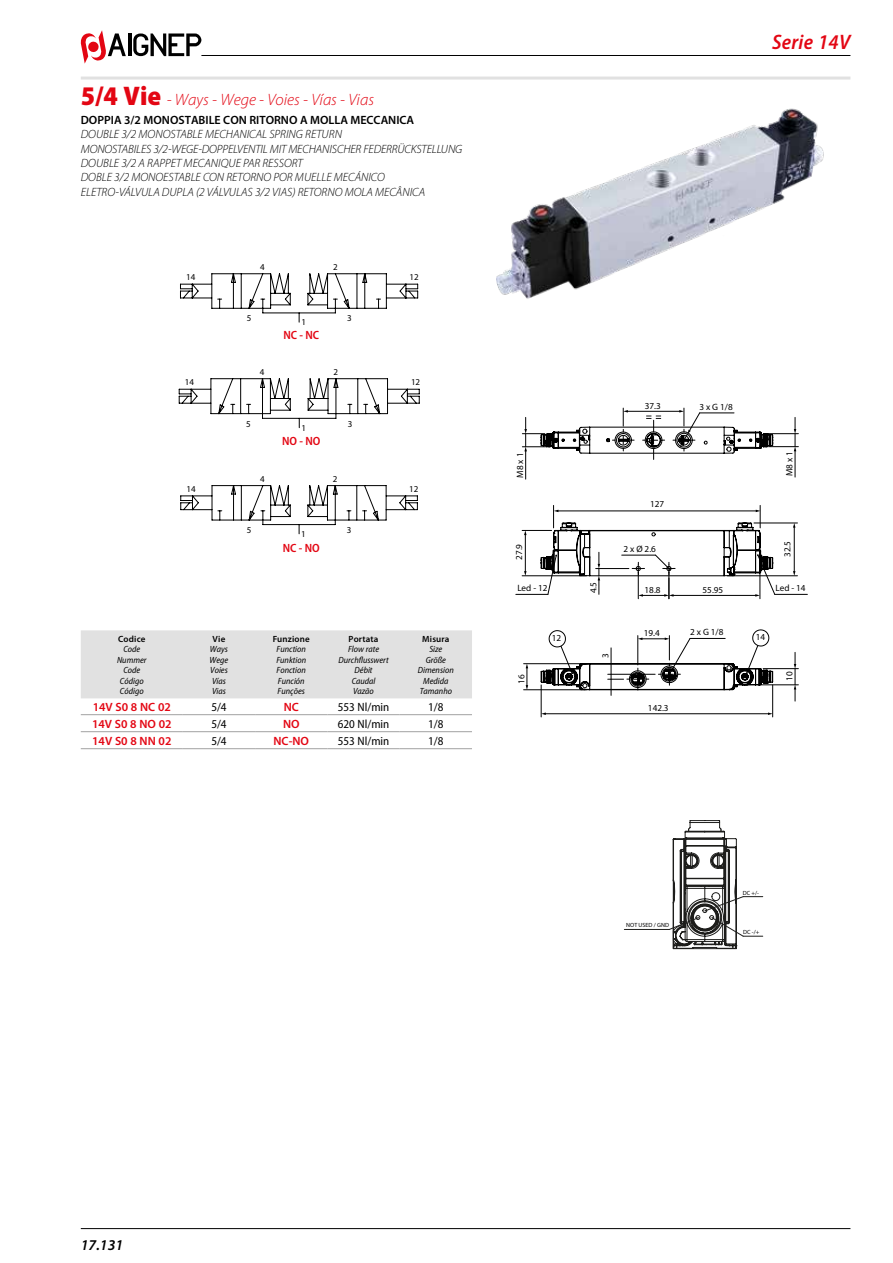
<style>
.page{position:relative;width:893px;height:1263px;background:#fff}
.page>*{position:absolute;margin:0;border:0;box-sizing:border-box;transform-origin:0 0}
.t1{font:italic 600 semi-condensed 21px "Myriad Pro";letter-spacing:.02em;color:#e30613}
.t2{font:italic 300 16.5px "Myriad Pro";color:#e30613}
.t3{font:italic 600 15px "Myriad Pro";color:#000}
.t4{font:italic 300 12px/14.4px "Myriad Pro";color:#000}
.t5{font:600 12px "Myriad Pro";color:#000}
.t6{font:semi-condensed 12px "Myriad Pro";color:#000}
.t7{font:600 12px "Myriad Pro";color:#e30613}
.t8{font:600 semi-condensed 12px "Myriad Pro";color:#e30613}
.t9{font:9.15px "Myriad Pro";color:#000}
.t10{font:italic semi-condensed 9px/10.5px "Myriad Pro";color:#000;text-align:center}
.t11{font:600 9px "Myriad Pro";letter-spacing:.02em;color:#000}
.t12{font:300 condensed 9px "Helvetica Neue LT Std";color:#000}
.t13{font:6px "Myriad Pro";color:#000}
.s1{font-weight:900;font-style:normal;font-stretch:semi-condensed;font-size:27px}
</style>
<div class="page">
<hr style="left:81px;top:1228px;width:769px;height:1px;background:#000">
<hr style="left:201px;top:55px;width:649px;height:1px;background:#000">
<hr style="left:128px;top:33px;width:3px;height:23px;background:#000">
<svg style="left:133px;top:33px;width:68px;height:23px"></svg>
<svg style="left:80px;top:30px;width:46px;height:34px"></svg>
<hr style="left:81px;top:77px;width:769px;height:3px;background:#e1e1e1">
<img style="left:497px;top:108px;width:327px;height:191px">
<hr style="left:516px;top:594px;width:32px;height:1px;background:#000">
<hr style="left:775px;top:594px;width:32px;height:1px;background:#000">
<svg style="left:794px;top:417px;width:2px;height:60px"></svg>
<hr style="left:768px;top:433px;width:30px;height:1px;background:#000">
<hr style="left:768px;top:446px;width:30px;height:1px;background:#000">
<hr style="left:545px;top:713px;width:224px;height:1px;background:#000">
<hr style="left:772px;top:685px;width:1px;height:32px;background:#000">
<hr style="left:541px;top:685px;width:1px;height:32px;background:#000">
<hr style="left:525px;top:534px;width:1px;height:38px;background:#000">
<hr style="left:522px;top:530px;width:30px;height:1px;background:#000">
<hr style="left:522px;top:575px;width:64px;height:1px;background:#000">
<hr style="left:794px;top:527px;width:1px;height:45px;background:#000">
<hr style="left:754px;top:523px;width:43px;height:1px;background:#000">
<hr style="left:727px;top:575px;width:70px;height:1px;background:#000">
<svg style="left:526px;top:664px;width:2px;height:25px"></svg>
<hr style="left:524px;top:689px;width:62px;height:1px;background:#000">
<hr style="left:524px;top:663px;width:62px;height:1px;background:#000">
<svg style="left:794px;top:652px;width:2px;height:49px"></svg>
<hr style="left:759px;top:684px;width:39px;height:1px;background:#000">
<hr style="left:763px;top:668px;width:35px;height:1px;background:#000">
<svg style="left:540px;top:505px;width:235px;height:190px"></svg>
<svg style="left:522px;top:408px;width:251px;height:71px"></svg>
<hr style="left:624px;top:929px;width:45px;height:1px;background:#1d1d1b">
<svg style="left:669px;top:820px;width:94px;height:129px"></svg>
<svg style="left:180px;top:273px;width:238px;height:50px"></svg>
<svg style="left:179px;top:378px;width:241px;height:50px"></svg>
<svg style="left:180px;top:485px;width:238px;height:49px"></svg>
<div style="left:81px;top:630px;width:391px;height:68px;background:#e1e1e1"></div>
<hr style="left:255px;top:714px;width:72px;height:1px;background:#a1a1a1">
<hr style="left:255px;top:731px;width:72px;height:1px;background:#a1a1a1">
<hr style="left:255px;top:748px;width:72px;height:1px;background:#a1a1a1">
<hr style="left:400px;top:714px;width:72px;height:1px;background:#a1a1a1">
<hr style="left:81px;top:714px;width:102px;height:1px;background:#a1a1a1">
<hr style="left:183px;top:714px;width:72px;height:1px;background:#a1a1a1">
<hr style="left:327px;top:714px;width:73px;height:1px;background:#a1a1a1">
<hr style="left:81px;top:731px;width:102px;height:1px;background:#a1a1a1">
<hr style="left:183px;top:731px;width:72px;height:1px;background:#a1a1a1">
<hr style="left:327px;top:731px;width:73px;height:1px;background:#a1a1a1">
<hr style="left:81px;top:748px;width:102px;height:1px;background:#a1a1a1">
<hr style="left:183px;top:748px;width:72px;height:1px;background:#a1a1a1">
<hr style="left:327px;top:748px;width:73px;height:1px;background:#a1a1a1">
<hr style="left:400px;top:748px;width:72px;height:1px;background:#a1a1a1">
<hr style="left:400px;top:731px;width:72px;height:1px;background:#a1a1a1">
<h2 class="t2" style="left:81px;top:91px;width:295px"><span class="s1">5/4 Vie</span> - Ways - Wege - Voies - Vías - Vias</h2>
<p class="t5" style="left:81px;top:112px;width:335px">DOPPIA 3/2 MONOSTABILE CON RITORNO A MOLLA MECCANICA</p>
<p class="t4" style="left:81px;top:127px;width:383px">DOUBLE 3/2 MONOSTABLE MECHANICAL SPRING RETURN<br>MONOSTABILES 3/2-WEGE-DOPPELVENTIL MIT MECHANISCHER FEDERRÜCKSTELLUNG DOUBLE 3/2 A RAPPET MECANIQUE PAR RESSORT<br>DOBLE 3/2 MONOESTABLE CON RETORNO POR MUELLE MECÁNICO ELETRO-VÁLVULA DUPLA (2 VÁLVULAS 3/2 VIAS) RETORNO MOLA MECÂNICA</p>
<p class="t12" style="left:260px;top:262px;width:6px">4</p>
<p class="t12" style="left:333px;top:262px;width:6px">2</p>
<p class="t12" style="left:186px;top:271px;width:11px">14</p>
<p class="t12" style="left:410px;top:271px;width:11px">12</p>
<p class="t12" style="left:247px;top:313px;width:6px">5</p>
<p class="t12" style="left:347px;top:313px;width:6px">3</p>
<p class="t12" style="left:301px;top:317px;width:6px">1</p>
<p class="t8" style="left:283px;top:327px;width:37px">NC - NC</p>
<p class="t12" style="left:260px;top:367px;width:6px">4</p>
<p class="t12" style="left:334px;top:367px;width:6px">2</p>
<p class="t12" style="left:185px;top:376px;width:11px">14</p>
<p class="t12" style="left:411px;top:376px;width:11px">12</p>
<p class="t12" style="left:246px;top:418px;width:6px">5</p>
<p class="t12" style="left:348px;top:418px;width:6px">3</p>
<p class="t12" style="left:301px;top:422px;width:6px">1</p>
<p class="t8" style="left:282px;top:433px;width:40px">NO - NO</p>
<p class="t12" style="left:260px;top:474px;width:6px">4</p>
<p class="t12" style="left:333px;top:474px;width:6px">2</p>
<p class="t12" style="left:186px;top:483px;width:11px">14</p>
<p class="t12" style="left:409px;top:483px;width:11px">12</p>
<p class="t12" style="left:247px;top:524px;width:6px">5</p>
<p class="t12" style="left:347px;top:524px;width:6px">3</p>
<p class="t12" style="left:301px;top:528px;width:6px">1</p>
<p class="t11" style="left:118px;top:633px;width:29px">Codice</p>
<p class="t10" style="left:117px;top:644px;width:31px">Code<br>Nummer<br>Code<br>Código<br>Código</p>
<p class="t11" style="left:213px;top:633px;width:14px">Vie</p>
<p class="t10" style="left:210px;top:644px;width:20px;text-align:left">Ways<br>Wege<br>Voies<br>Vías<br>Vias</p>
<p class="t8" style="left:283px;top:540px;width:38px">NC - NO</p>
<p class="t11" style="left:273px;top:633px;width:39px">Funzione</p>
<p class="t10" style="left:276px;top:644px;width:31px;text-align:left">Function<br>Funktion<br>Fonction<br>Función<br>Funções</p>
<p class="t11" style="left:349px;top:633px;width:31px">Portata</p>
<p class="t10" style="left:339px;top:644px;width:52px">Flow rate<br>Durchflusswert<br>Débit<br>Caudal<br>Vazão</p>
<p class="t11" style="left:422px;top:633px;width:29px">Misura</p>
<p class="t10" style="left:418px;top:644px;width:37px">Size<br>Größe<br>Dimension<br>Medida<br>Tamanho</p>
<p class="t7" style="left:93px;top:699px;width:80px">14V S0 8 NC 02</p>
<p class="t6" style="left:211px;top:700px;width:17px">5/4</p>
<p class="t7" style="left:284px;top:699px;width:17px">NC</p>
<p class="t6" style="left:338px;top:700px;width:53px">553 Nl/min</p>
<p class="t6" style="left:428px;top:700px;width:17px">1/8</p>
<p class="t7" style="left:92px;top:716px;width:81px">14V S0 8 NO 02</p>
<p class="t6" style="left:211px;top:717px;width:17px">5/4</p>
<p class="t7" style="left:283px;top:716px;width:18px">NO</p>
<p class="t6" style="left:338px;top:717px;width:53px">620 Nl/min</p>
<p class="t6" style="left:428px;top:717px;width:17px">1/8</p>
<p class="t7" style="left:92px;top:733px;width:81px">14V S0 8 NN 02</p>
<p class="t6" style="left:211px;top:734px;width:17px">5/4</p>
<p class="t7" style="left:274px;top:733px;width:37px">NC-NO</p>
<p class="t6" style="left:338px;top:734px;width:53px">553 Nl/min</p>
<p class="t6" style="left:428px;top:734px;width:17px">1/8</p>
<h1 class="t1" style="left:772px;top:31px;width:80px">Serie 14V</h1>
<p class="t9" style="left:645px;top:400px;width:18px">37.3</p>
<p class="t9" style="left:699px;top:402px;width:35px">3 x G 1/8</p>
<p class="t9" style="left:514px;top:478px;width:26px;rotate:-90deg">M8 x 1</p>
<p class="t9" style="left:784px;top:476px;width:26px;rotate:-90deg">M8 x 1</p>
<p class="t9" style="left:650px;top:498px;width:16px">127</p>
<p class="t9" style="left:513px;top:560px;width:18px;rotate:-90deg">27.9</p>
<p class="t9" style="left:782px;top:557px;width:18px;rotate:-90deg">32.5</p>
<p class="t9" style="left:517px;top:583px;width:32px">Led - 12</p>
<p class="t9" style="left:588px;top:593px;width:13px;rotate:-90deg">4.5</p>
<p class="t9" style="left:775px;top:583px;width:32px">Led - 14</p>
<p class="t9" style="left:623px;top:544px;width:34px">2 x Ø 2.6</p>
<p class="t9" style="left:645px;top:584px;width:18px">18.8</p>
<p class="t9" style="left:703px;top:584px;width:22px">55.95</p>
<p class="t9" style="left:644px;top:627px;width:18px">19.4</p>
<p class="t9" style="left:690px;top:627px;width:35px">2 x G 1/8</p>
<p class="t9" style="left:552px;top:633px;width:11px">12</p>
<p class="t9" style="left:756px;top:632px;width:11px">14</p>
<p class="t9" style="left:600px;top:658px;width:6px;rotate:-90deg">3</p>
<p class="t9" style="left:516px;top:684px;width:11px;rotate:-90deg">16</p>
<p class="t9" style="left:784px;top:681px;width:11px;rotate:-90deg">10</p>
<p class="t9" style="left:648px;top:702px;width:22px">142.3</p>
<p class="t13" style="left:626px;top:921px;width:44px">NOT USED / GND</p>
<p class="t13" style="left:743px;top:889px;width:18px">DC +/-</p>
<p class="t13" style="left:743px;top:928px;width:18px">DC -/+</p>
<p class="t3" style="left:81px;top:1235px;width:44px">17.131</p>
</div>
